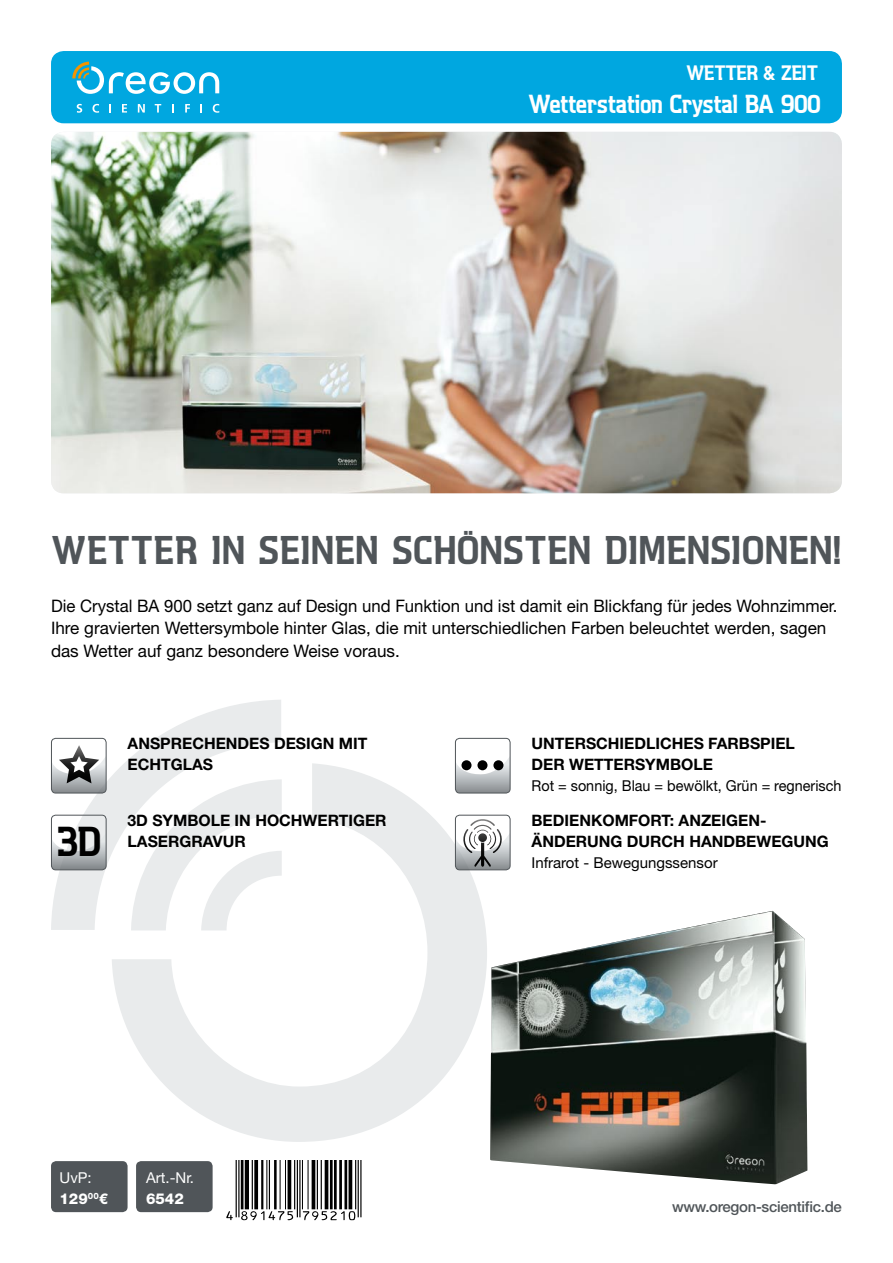
<style>
.page{position:relative;width:893px;height:1263px;background:#fff}
.page>*{position:absolute;margin:0;border:0;box-sizing:border-box;transform-origin:0 0}
.t1{font:36px "Aquarius Six";color:#000}
.t2{font:34.5px "Aquarius Six";letter-spacing:.03em;color:#505559}
.t3{font:22.5px "Aquarius Six";letter-spacing:-.02em;color:#fff}
.t4{font:18px "Aquarius Six";letter-spacing:-.02em;color:#fff}
.t5{font:17.25px/22.5px "Helvetica Neue LT Pro";color:#000}
.t6{font:700 15.75px/21px "Helvetica Neue LT Pro";color:#000}
.t7{font:15px "Helvetica Neue LT Pro";color:#000;scale:.96 1}
.t8{font:15px "Helvetica Neue LT Pro";color:#000}
.t9{font:500 15px "Helvetica Neue LT Pro";letter-spacing:-.02em;color:#505559}
.t10{font:15px/21px "Helvetica Neue LT Pro";color:#fff}
.t11{font:800 15px "Helvetica Neue LT Pro";color:#fff}
.s1{font-weight:800}
</style>
<div class="page">
<svg style="left:51px;top:700px;width:230px;height:230px"></svg>
<svg style="left:112px;top:763px;width:375px;height:379px"></svg>
<svg style="left:230px;top:1160px;width:132px;height:61px"></svg>
<hr style="left:236px;top:1160px;width:1px;height:57px;background:#000">
<hr style="left:238px;top:1160px;width:1px;height:57px;background:#000">
<hr style="left:241px;top:1160px;width:2px;height:49px;background:#000">
<hr style="left:245px;top:1160px;width:4px;height:49px;background:#000">
<hr style="left:252px;top:1160px;width:1px;height:49px;background:#000">
<svg style="left:254px;top:1160px;width:4px;height:49px"></svg>
<hr style="left:261px;top:1160px;width:2px;height:49px;background:#000">
<hr style="left:266px;top:1160px;width:1px;height:49px;background:#000">
<hr style="left:269px;top:1160px;width:1px;height:49px;background:#000">
<hr style="left:274px;top:1160px;width:3px;height:49px;background:#000">
<hr style="left:280px;top:1160px;width:1px;height:49px;background:#000">
<hr style="left:285px;top:1160px;width:1px;height:49px;background:#000">
<hr style="left:288px;top:1160px;width:3px;height:49px;background:#000">
<hr style="left:294px;top:1160px;width:1px;height:49px;background:#000">
<hr style="left:297px;top:1160px;width:1px;height:57px;background:#000">
<hr style="left:299px;top:1160px;width:1px;height:57px;background:#000">
<hr style="left:302px;top:1160px;width:1px;height:49px;background:#000">
<hr style="left:308px;top:1160px;width:1px;height:49px;background:#000">
<hr style="left:312px;top:1160px;width:3px;height:49px;background:#000">
<hr style="left:317px;top:1160px;width:1px;height:49px;background:#000">
<hr style="left:321px;top:1160px;width:1px;height:49px;background:#000">
<hr style="left:325px;top:1160px;width:3px;height:49px;background:#000">
<hr style="left:330px;top:1160px;width:3px;height:49px;background:#000">
<hr style="left:334px;top:1160px;width:3px;height:49px;background:#000">
<hr style="left:339px;top:1160px;width:3px;height:49px;background:#000">
<hr style="left:344px;top:1160px;width:3px;height:49px;background:#000">
<hr style="left:349px;top:1160px;width:3px;height:49px;background:#000">
<hr style="left:355px;top:1160px;width:1px;height:49px;background:#000">
<hr style="left:358px;top:1160px;width:1px;height:57px;background:#000">
<hr style="left:360px;top:1160px;width:1px;height:57px;background:#000">
<svg style="left:226px;top:1211px;width:7px;height:9px"></svg>
<svg style="left:241px;top:1211px;width:52px;height:9px"></svg>
<svg style="left:303px;top:1211px;width:52px;height:9px"></svg>
<div style="left:51px;top:51px;width:791px;height:72px;background:#00a7e0;border-radius:13px"></div>
<svg style="left:77px;top:104px;width:5px;height:9px"></svg>
<svg style="left:92px;top:104px;width:7px;height:9px"></svg>
<svg style="left:109px;top:104px;width:2px;height:9px"></svg>
<svg style="left:122px;top:104px;width:5px;height:9px"></svg>
<svg style="left:138px;top:104px;width:7px;height:9px"></svg>
<svg style="left:155px;top:104px;width:6px;height:9px"></svg>
<svg style="left:172px;top:104px;width:2px;height:9px"></svg>
<svg style="left:185px;top:104px;width:5px;height:9px"></svg>
<svg style="left:200px;top:104px;width:2px;height:9px"></svg>
<svg style="left:213px;top:104px;width:6px;height:9px"></svg>
<svg style="left:72px;top:62px;width:147px;height:32px"></svg>
<img style="left:51px;top:132px;width:791px;height:361px">
<div style="left:51px;top:738px;width:55px;height:55px;border:1px solid #505559;border-radius:4px"></div>
<svg style="left:455px;top:759px;width:55px;height:34px"></svg>
<div style="left:455px;top:738px;width:55px;height:55px;border:1px solid #505559;border-radius:4px"></div>
<svg style="left:51px;top:832px;width:55px;height:38px;background:#c9ccce"></svg>
<div style="left:51px;top:815px;width:55px;height:55px;border:1px solid #505559;border-radius:4px"></div>
<div style="left:455px;top:815px;width:55px;height:55px;border:1px solid #505559;border-radius:4px"></div>
<div style="left:51px;top:1161px;width:77px;height:51px;background:#505559;border-radius:5px"></div>
<div style="left:136px;top:1161px;width:77px;height:51px;background:#505559;border-radius:5px"></div>
<img style="left:490px;top:911px;width:317px;height:273px">
<svg style="left:51px;top:745px;width:55px;height:48px"></svg>
<div style="left:461px;top:760px;width:10px;height:10px;background:#000;border-radius:50%"></div>
<div style="left:477px;top:760px;width:10px;height:10px;background:#000;border-radius:50%"></div>
<div style="left:493px;top:760px;width:10px;height:10px;background:#000;border-radius:50%"></div>
<svg style="left:455px;top:819px;width:55px;height:51px"></svg>
<p class="t4" style="left:686px;top:62px;width:133px">WETTER &amp; ZEIT</p>
<h3 class="t3" style="left:528px;top:89px;width:294px">WETTERSTATION CRYSTAL BA 900</h3>
<h2 class="t2" style="left:51px;top:527px;width:791px">WETTER IN SEINEN SCHÖNSTEN DIMENSIONEN!</h2>
<p class="t5" style="left:51px;top:594px;width:788px">Die Crystal BA 900 setzt ganz auf Design und Funktion und ist damit ein Blickfang für jedes Wohnzimmer.<br>Ihre gravierten Wettersymbole hinter Glas, die mit unterschiedlichen Farben beleuchtet werden, sagen das Wetter auf ganz besondere Weise voraus.</p>
<h1 class="t1" style="left:57px;top:818px;width:45px">3D</h1>
<p class="t6" style="left:128px;top:733px;width:241px">ANSPRECHENDES DESIGN MIT<br>ECHTGLAS</p>
<p class="t6" style="left:531px;top:733px;width:265px">UNTERSCHIEDLICHES FARBSPIEL<br>DER WETTERSYMBOLE</p>
<p class="t7" style="left:531px;top:777px;width:324px">Rot = sonnig, Blau = bewölkt, Grün = regnerisch</p>
<p class="t6" style="left:128px;top:809px;width:261px">3D SYMBOLE IN HOCHWERTIGER<br>LASERGRAVUR</p>
<p class="t6" style="left:531px;top:809px;width:299px">BEDIENKOMFORT: ANZEIGEN-<br>ÄNDERUNG DURCH HANDBEWEGUNG</p>
<p class="t8" style="left:531px;top:853px;width:188px">Infrarot - Bewegungssensor</p>
<p class="t10" style="left:60px;top:1166px;width:50px">UvP:<br><span class="s1">129</span><sup>00</sup><span class="s1">€</span></p>
<p class="t10" style="left:146px;top:1166px;width:50px">Art.-Nr.</p>
<p class="t11" style="left:146px;top:1189px;width:39px">6542</p>
<p class="t9" style="left:672px;top:1197px;width:171px">www.oregon-scientific.de</p>
</div>
